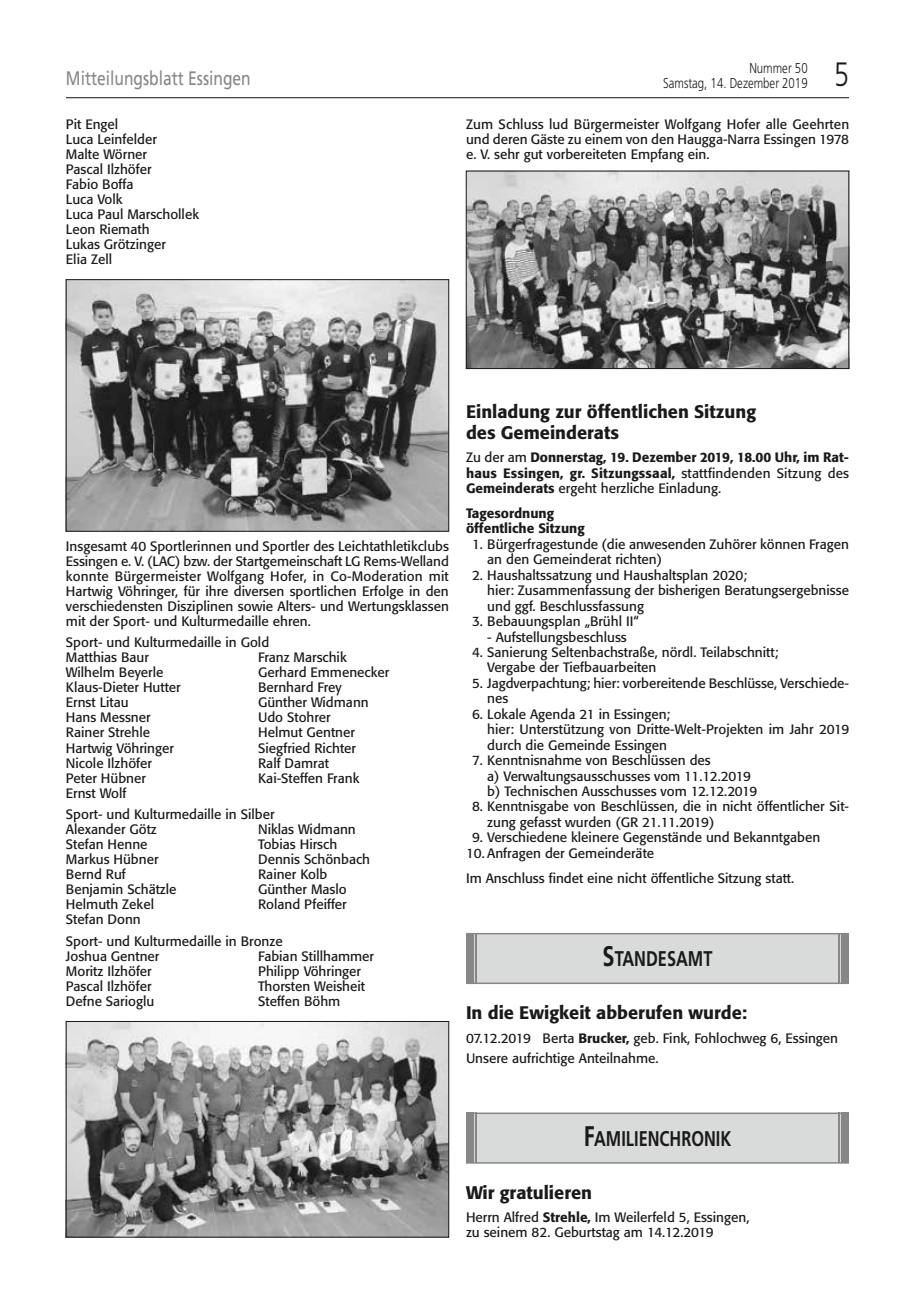
<style>
.page{position:relative;width:915px;height:1297px;background:#fff}
.page>*{position:absolute;margin:0;border:0;box-sizing:border-box;transform-origin:0 0}
.t1{font:300 33.75px "Frutiger";color:#1a1a18;scale:.8 1}
.t2{font:700 21.3px "Frutiger";color:#1a1a18;scale:.77 1}
.t3{font:19.5px "Frutiger";color:#868786;scale:.8 1}
.t4{font:500 18px/21px "Formata";color:#1a1a18}
.t5{font:300 14.25px "Frutiger";color:#1a1a18;scale:.8 1}
.t6{font:13.5px/15px "Formata";color:#1a1a18}
.t7{font:500 13.5px/15.5px "Formata";color:#1a1a18;text-align:justify}
.s1{font-weight:400}
.s2{font-size:28.35px}
.s3{font-weight:500}
</style>
<div class="page">
<hr style="left:66px;top:97px;width:782px;height:1px;background:#1a1a18">
<img style="left:68px;top:281px;width:379px;height:248px">
<div style="left:66px;top:279px;width:383px;height:252px;border:1px solid #1a1a18"></div>
<img style="left:68px;top:1023px;width:379px;height:212px">
<div style="left:66px;top:1021px;width:383px;height:216px;border:1px solid #1a1a18"></div>
<img style="left:468px;top:173px;width:378px;height:194px">
<div style="left:466px;top:171px;width:382px;height:198px;border:1px solid #1a1a18"></div>
<div style="left:467px;top:934px;width:380px;height:48px;background:#d9dada"></div>
<div style="left:466px;top:933px;width:382px;height:51px;border:2px solid #868786"></div>
<div style="left:841px;top:933px;width:7px;height:50px;background:#868786"></div>
<hr style="left:837px;top:933px;width:2px;height:50px;background:#868786">
<div style="left:466px;top:933px;width:7px;height:50px;background:#868786"></div>
<hr style="left:475px;top:933px;width:1px;height:50px;background:#868786">
<div style="left:467px;top:1114px;width:380px;height:48px;background:#d9dada"></div>
<div style="left:466px;top:1112px;width:382px;height:52px;border:2px solid #868786"></div>
<div style="left:841px;top:1112px;width:7px;height:51px;background:#868786"></div>
<hr style="left:837px;top:1113px;width:2px;height:50px;background:#868786">
<div style="left:466px;top:1113px;width:7px;height:50px;background:#868786"></div>
<hr style="left:475px;top:1112px;width:1px;height:51px;background:#868786">
<p class="t5" style="left:749px;top:60px;width:74px">Nummer 50</p>
<h3 class="t3" style="left:66px;top:66px;width:232px">Mitteilungsblatt Essingen</h3>
<p class="t5" style="left:663px;top:75px;width:182px">Samstag, 14. Dezember 2019</p>
<h1 class="t1" style="left:833px;top:55px;width:20px">5</h1>
<p class="t6" style="left:66px;top:116px;width:135px">Pit Engel<br>Luca Leinfelder<br>Malte Wörner<br>Pascal Ilzhöfer<br>Fabio Boffa<br>Luca Volk<br>Luca Paul Marschollek<br>Leon Riemath<br>Lukas Grötzinger<br>Elia Zell</p>
<p class="t6" style="left:466px;top:116px;width:384px;text-align:justify">Zum Schluss lud Bürgermeister Wolfgang Hofer alle Geehrten und deren Gäste zu einem von den Haugga-Narra Essingen 1978 e. V. sehr gut vorbereiteten Empfang ein.</p>
<p class="t6" style="left:66px;top:538px;width:384px;text-align:justify">Insgesamt 40 Sportlerinnen und Sportler des Leichtathletikclubs Essingen e. V. (LAC) bzw. der Startgemeinschaft LG Rems-Welland konnte Bürgermeister Wolfgang Hofer, in Co-Moderation mit Hartwig Vöhringer, für ihre diversen sportlichen Erfolge in den verschiedensten Disziplinen sowie Alters- und Wertungsklassen mit der Sport- und Kulturmedaille ehren.</p>
<p class="t6" style="left:66px;top:635px;width:205px">Sport- und Kulturmedaille in Gold<br>Matthias Baur</p>
<p class="t6" style="left:258px;top:650px;width:90px">Franz Marschik</p>
<p class="t6" style="left:66px;top:665px;width:99px">Wilhelm Beyerle</p>
<p class="t6" style="left:258px;top:665px;width:133px">Gerhard Emmenecker</p>
<p class="t6" style="left:66px;top:680px;width:116px">Klaus-Dieter Hutter</p>
<p class="t6" style="left:258px;top:680px;width:85px">Bernhard Frey</p>
<p class="t6" style="left:66px;top:695px;width:64px">Ernst Litau</p>
<p class="t6" style="left:258px;top:695px;width:112px">Günther Widmann</p>
<p class="t6" style="left:66px;top:710px;width:86px">Hans Messner</p>
<p class="t6" style="left:258px;top:710px;width:74px">Udo Stohrer</p>
<p class="t6" style="left:66px;top:725px;width:86px">Rainer Strehle</p>
<p class="t6" style="left:258px;top:725px;width:98px">Helmut Gentner</p>
<p class="t6" style="left:66px;top:740px;width:110px">Hartwig Vöhringer</p>
<p class="t6" style="left:258px;top:740px;width:99px">Siegfried Richter</p>
<p class="t6" style="left:66px;top:755px;width:88px">Nicole Ilzhöfer</p>
<p class="t6" style="left:258px;top:755px;width:72px">Ralf Damrat</p>
<p class="t6" style="left:66px;top:770px;width:81px">Peter Hübner</p>
<p class="t6" style="left:258px;top:770px;width:103px">Kai-Steffen Frank</p>
<p class="t6" style="left:66px;top:782px;width:210px;line-height:21.5px">Ernst Wolf<br>Sport- und Kulturmedaille in Silber</p>
<p class="t6" style="left:66px;top:822px;width:92px">Alexander Götz</p>
<p class="t6" style="left:258px;top:822px;width:99px">Niklas Widmann</p>
<p class="t6" style="left:66px;top:837px;width:83px">Stefan Henne</p>
<p class="t6" style="left:258px;top:837px;width:81px">Tobias Hirsch</p>
<p class="t6" style="left:66px;top:852px;width:94px">Markus Hübner</p>
<p class="t6" style="left:258px;top:852px;width:113px">Dennis Schönbach</p>
<p class="t6" style="left:66px;top:867px;width:61px">Bernd Ruf</p>
<p class="t6" style="left:258px;top:867px;width:71px">Rainer Kolb</p>
<p class="t6" style="left:66px;top:882px;width:112px">Benjamin Schätzle</p>
<p class="t6" style="left:258px;top:882px;width:90px">Günther Maslo</p>
<p class="t6" style="left:66px;top:897px;width:90px">Helmuth Zekel</p>
<p class="t6" style="left:258px;top:897px;width:90px">Roland Pfeiffer</p>
<p class="t6" style="left:66px;top:909px;width:218px;line-height:21.5px">Stefan Donn<br>Sport- und Kulturmedaille in Bronze</p>
<p class="t6" style="left:66px;top:948px;width:95px">Joshua Gentner</p>
<p class="t6" style="left:258px;top:948px;width:117px">Fabian Stillhammer</p>
<p class="t6" style="left:66px;top:963px;width:87px">Moritz Ilzhöfer</p>
<p class="t6" style="left:258px;top:963px;width:104px">Philipp Vöhringer</p>
<p class="t6" style="left:66px;top:978px;width:87px">Pascal Ilzhöfer</p>
<p class="t6" style="left:258px;top:978px;width:108px">Thorsten Weisheit</p>
<p class="t6" style="left:66px;top:993px;width:90px">Defne Sarioglu</p>
<p class="t6" style="left:258px;top:993px;width:84px">Steffen Böhm</p>
<h3 class="t4" style="left:466px;top:401px;width:291px">Einladung zur öffentlichen Sitzung des Gemeinderats</h3>
<p class="t7" style="left:466px;top:450px;width:384px"><span class="s1">Zu der am</span> Donnerstag, 19. Dezember 2019, 18.00 Uhr, im Rat&shy;haus Essingen, gr. Sitzungssaal, <span class="s1">stattfindenden Sitzung des </span>Gemeinderats <span class="s1">ergeht herzliche Einladung.</span></p>
<p class="t7" style="left:466px;top:505px;width:120px">Tagesordnung öffentliche Sitzung</p>
<p class="t6" style="left:487px;top:536px;width:363px;line-height:15.5px;text-indent:-15px">1. Bürgerfragestunde (die anwesenden Zuhörer können Fragen an den Gemeinderat richten)</p>
<p class="t6" style="left:487px;top:567px;width:363px;line-height:15.5px;text-indent:-15px">2. Haushaltssatzung und Haushaltsplan 2020;<br>hier: Zusammenfassung der bisherigen Beratungsergebnisse und ggf. Beschlussfassung</p>
<p class="t6" style="left:472px;top:614px;width:168px">3. Bebauungsplan „Brühl II“</p>
<p class="t6" style="left:487px;top:629px;width:141px">- Aufstellungsbeschluss</p>
<p class="t6" style="left:487px;top:644px;width:292px;line-height:15.5px;text-indent:-15px">4. Sanierung Seltenbachstraße, nördl. Teilabschnitt;<br>Vergabe der Tiefbauarbeiten</p>
<p class="t6" style="left:487px;top:675px;width:363px;line-height:15.5px;text-indent:-15px">5. Jagdverpachtung; hier: vorbereitende Beschlüsse, Verschiede&shy;nes</p>
<p class="t6" style="left:487px;top:706px;width:363px;line-height:15.5px;text-indent:-15px">6. Lokale Agenda 21 in Essingen;<br>hier: Unterstützung von Dritte-Welt-Projekten im Jahr 2019 durch die Gemeinde Essingen</p>
<p class="t6" style="left:487px;top:753px;width:271px;line-height:15.5px;text-indent:-15px">7. Kenntnisnahme von Beschlüssen des<br>a) Verwaltungsausschusses vom 11.12.2019 b) Technischen Ausschusses vom 12.12.2019</p>
<p class="t6" style="left:487px;top:799px;width:363px;line-height:15.5px;text-indent:-15px">8. Kenntnisgabe von Beschlüssen, die in nicht öffentlicher Sit&shy;zung gefasst wurden (GR 21.11.2019)</p>
<p class="t6" style="left:472px;top:830px;width:349px">9. Verschiedene kleinere Gegenstände und Bekanntgaben</p>
<p class="t6" style="left:466px;top:840px;width:329px;line-height:24.9px">10. Anfragen der Gemeinderäte<br>Im Anschluss findet eine nicht öffentliche Sitzung statt.</p>
<h2 class="t2" style="left:602px;top:946px;width:144px"><span class="s2">S</span>TANDESAMT</h2>
<h3 class="t4" style="left:466px;top:1002px;width:282px">In die Ewigkeit abberufen wurde:</h3>
<p class="t6" style="left:466px;top:1028px;width:373px;line-height:19.8px">07.12.2019 Berta <span class="s3">Brucker,</span> geb. Fink, Fohlochweg 6, Essingen<br>Unsere aufrichtige Anteilnahme.</p>
<h2 class="t2" style="left:583px;top:1126px;width:193px"><span class="s2">F</span>AMILIENCHRONIK</h2>
<h3 class="t4" style="left:466px;top:1182px;width:128px">Wir gratulieren</h3>
<p class="t6" style="left:466px;top:1210px;width:285px">Herrn Alfred <span class="s3">Strehle,</span> Im Weilerfeld 5, Essingen, zu seinem 82. Geburtstag am 14.12.2019</p>
</div>
